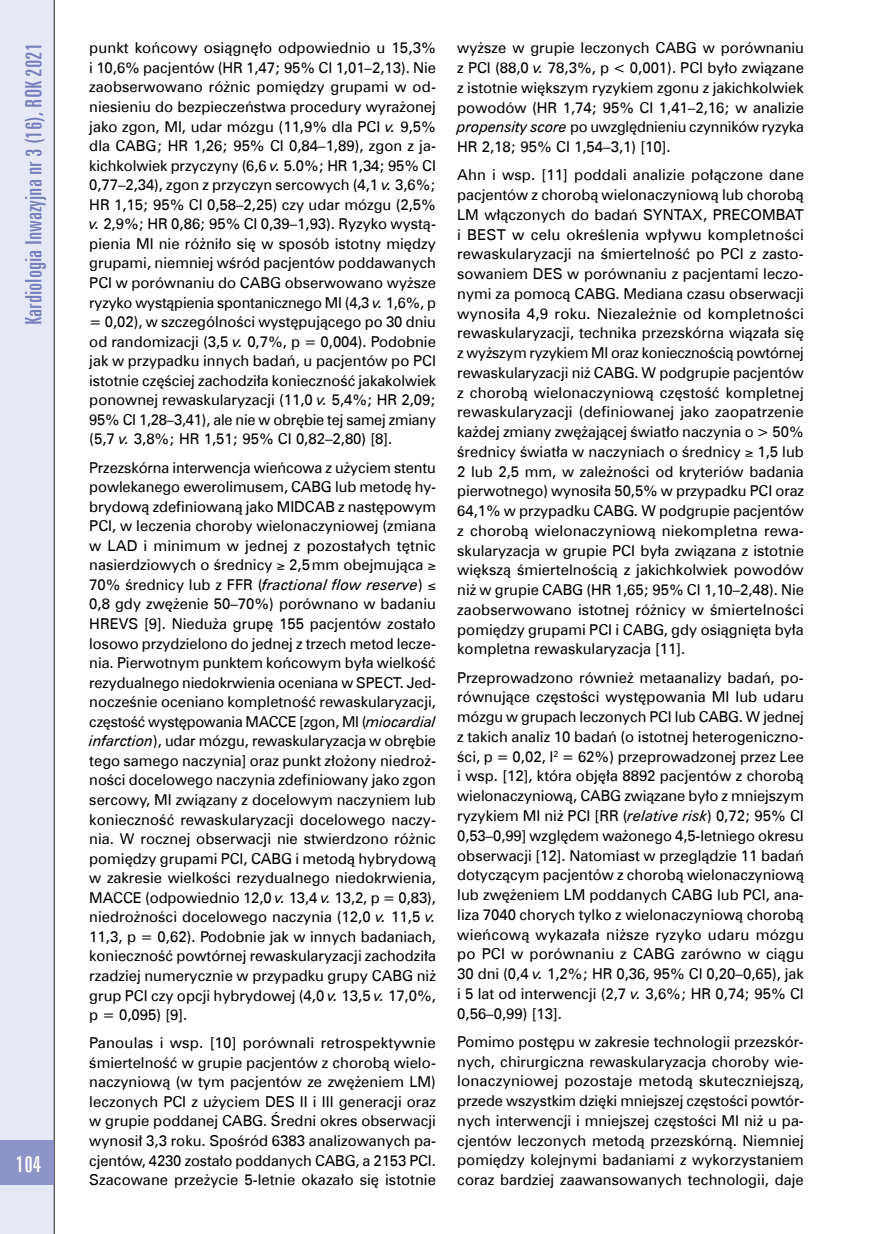
<style>
.page{position:relative;width:872px;height:1234px;background:#fff}
.page>*{position:absolute;margin:0;border:0;box-sizing:border-box;transform-origin:0 0}
.t1{font:22.5px "Zurich X Cn EU";color:#7680bb;scale:1.07 1}
.t2{font:22.5px "Zurich X Cn EU";color:#fff;scale:1.07 1}
.t3{font:15px/19.5px "Zurich EU";color:#000;text-align:justify}
.s1{font-style:italic}
</style>
<div class="page">
<div style="left:0;top:0;width:54px;height:1233px;background:#e7e8f5"></div>
<hr style="left:54px;top:0;width:1px;height:1233px;background:#1d1c18">
<div style="left:0;top:1140px;width:54px;height:44px;background:#8c93c6"></div>
<h1 class="t1" style="left:20px;top:325px;width:265px;rotate:-90deg">Kardiologia Inwazyjna nr 3 (16), ROK 2021</h1>
<h1 class="t2" style="left:16px;top:1150px;width:25px">104</h1>
<p class="t3" style="left:89px;top:38px;width:348px">punkt końcowy osiągnęło odpowiednio u 15,3% i 10,6% pacjentów (HR 1,47; 95% CI 1,01–2,13). Nie zaobserwowano różnic pomiędzy grupami w od&shy;niesieniu do bezpieczeństwa procedury wyrażonej jako zgon, MI, udar mózgu (11,9% dla PCI <span class="s1">v.</span> 9,5% dla CABG; HR 1,26; 95% CI 0,84–1,89), zgon z ja&shy;kichkolwiek przyczyny (6,6 <span class="s1">v.</span> 5.0%; HR 1,34; 95% CI 0,77–2,34), zgon z przyczyn sercowych (4,1 <span class="s1">v.</span> 3,6%; HR 1,15; 95% CI 0,58–2,25) czy udar mózgu (2,5% <span class="s1">v.</span> 2,9%; HR 0,86; 95% CI 0,39–1,93). Ryzyko wystą&shy;pienia MI nie różniło się w sposób istotny między grupami, niemniej wśród pacjentów poddawanych PCI w porównaniu do CABG obserwowano wyższe ryzyko wystąpienia spontanicznego MI (4,3 <span class="s1">v.</span> 1,6%, p = 0,02), w szczególności występującego po 30 dniu od randomizacji (3,5 <span class="s1">v.</span> 0,7%, p = 0,004). Podobnie jak w przypadku innych badań, u pacjentów po PCI istotnie częściej zachodziła konieczność jakakolwiek ponownej rewaskularyzacji (11,0 <span class="s1">v.</span> 5,4%; HR 2,09; 95% CI 1,28–3,41), ale nie w obrębie tej samej zmiany (5,7 <span class="s1">v.</span> 3,8%; HR 1,51; 95% CI 0,82–2,80) [8].</p>
<p class="t3" style="left:89px;top:457px;width:348px">Przezskórna interwencja wieńcowa z użyciem stentu powlekanego ewerolimusem, CABG lub metodę hy&shy;brydową zdefiniowaną jako MIDCAB z następowym PCI, w leczenia choroby wielonaczyniowej (zmiana w LAD i minimum w jednej z pozostałych tętnic nasierdziowych o średnicy ≥ 2,5mm obejmująca ≥ 70% średnicy lub z FFR (<span class="s1">fractional flow reserve</span>) ≤ 0,8 gdy zwężenie 50–70%) porównano w badaniu HREVS [9]. Nieduża grupę 155 pacjentów zostało losowo przydzielono do jednej z trzech metod lecze&shy;nia. Pierwotnym punktem końcowym była wielkość rezydualnego niedokrwienia oceniana w SPECT. Jed&shy;nocześnie oceniano kompletność rewaskularyzacji, częstość występowania MACCE [zgon, MI (<span class="s1">miocardial infarction</span>), udar mózgu, rewaskularyzacja w obrębie tego samego naczynia] oraz punkt złożony niedroż&shy;ności docelowego naczynia zdefiniowany jako zgon sercowy, MI związany z docelowym naczyniem lub konieczność rewaskularyzacji docelowego naczy&shy;nia. W rocznej obserwacji nie stwierdzono różnic pomiędzy grupami PCI, CABG i metodą hybrydową w zakresie wielkości rezydualnego niedokrwienia, MACCE (odpowiednio 12,0 <span class="s1">v.</span> 13,4 <span class="s1">v.</span> 13,2, p = 0,83), niedrożności docelowego naczynia (12,0 <span class="s1">v.</span> 11,5 <span class="s1">v.<br></span>11,3, p = 0,62). Podobnie jak w innych badaniach, konieczność powtórnej rewaskularyzacji zachodziła rzadziej numerycznie w przypadku grupy CABG niż grup PCI czy opcji hybrydowej (4,0 <span class="s1">v.</span> 13,5 <span class="s1">v.</span> 17,0%, p = 0,095) [9].</p>
<p class="t3" style="left:89px;top:1032px;width:348px">Panoulas i wsp. [10] porównali retrospektywnie śmiertelność w grupie pacjentów z chorobą wielo&shy;naczyniową (w tym pacjentów ze zwężeniem LM) leczonych PCI z użyciem DES II i III generacji oraz w grupie poddanej CABG. Średni okres obserwacji wynosił 3,3 roku. Spośród 6383 analizowanych pa&shy;cjentów, 4230 zostało poddanych CABG, a 2153 PCI.<br>Szacowane przeżycie 5-letnie okazało się istotnie</p>
<p class="t3" style="left:457px;top:38px;width:348px">wyższe w grupie leczonych CABG w porównaniu z PCI (88,0 <span class="s1">v.</span> 78,3%, p &lt; 0,001). PCI było związane z istotnie większym ryzykiem zgonu z jakichkolwiek powodów (HR 1,74; 95% CI 1,41–2,16; w analizie <span class="s1">propensity score</span> po uwzględnieniu czynników ryzyka HR 2,18; 95% CI 1,54–3,1) [10].</p>
<p class="t3" style="left:457px;top:165px;width:348px">Ahn i wsp. [11] poddali analizie połączone dane pacjentów z chorobą wielonaczyniową lub chorobą LM włączonych do badań SYNTAX, PRECOMBAT i BEST w celu określenia wpływu kompletności rewaskularyzacji na śmiertelność po PCI z zasto&shy;sowaniem DES w porównaniu z pacjentami leczo&shy;nymi za pomocą CABG. Mediana czasu obserwacji wynosiła 4,9 roku. Niezależnie od kompletności rewaskularyzacji, technika przezskórna wiązała się z wyższym ryzykiem MI oraz koniecznością powtórnej rewaskularyzacji niż CABG. W podgrupie pacjentów z chorobą wielonaczyniową częstość kompletnej rewaskularyzacji (definiowanej jako zaopatrzenie każdej zmiany zwężającej światło naczynia o &gt; 50% średnicy światła w naczyniach o średnicy ≥ 1,5 lub 2 lub 2,5 mm, w zależności od kryteriów badania pierwotnego) wynosiła 50,5% w przypadku PCI oraz 64,1% w przypadku CABG. W podgrupie pacjentów z chorobą wielonaczyniową niekompletna rewa&shy;skularyzacja w grupie PCI była związana z istotnie większą śmiertelnością z jakichkolwiek powodów niż w grupie CABG (HR 1,65; 95% CI 1,10–2,48). Nie zaobserwowano istotnej różnicy w śmiertelności pomiędzy grupami PCI i CABG, gdy osiągnięta była kompletna rewaskularyzacja [11].</p>
<p class="t3" style="left:457px;top:667px;width:348px">Przeprowadzono również metaanalizy badań, po&shy;równujące częstości występowania MI lub udaru mózgu w grupach leczonych PCI lub CABG. W jednej z takich analiz 10 badań (o istotnej heterogeniczno&shy;ści, p = 0,02, I<sup>2</sup> = 62%) przeprowadzonej przez Lee i wsp. [12], która objęła 8892 pacjentów z chorobą wielonaczyniową, CABG związane było z mniejszym ryzykiem MI niż PCI [RR (<span class="s1">relative risk</span>) 0,72; 95% CI 0,53–0,99] względem ważonego 4,5-letniego okresu obserwacji [12]. Natomiast w przeglądzie 11 badań dotyczącym pacjentów z chorobą wielonaczyniową lub zwężeniem LM poddanych CABG lub PCI, ana&shy;liza 7040 chorych tylko z wielonaczyniową chorobą wieńcową wykazała niższe ryzyko udaru mózgu po PCI w porównaniu z CABG zarówno w ciągu 30 dni (0,4 <span class="s1">v.</span> 1,2%; HR 0,36, 95% CI 0,20–0,65), jak i 5 lat od interwencji (2,7 <span class="s1">v.</span> 3,6%; HR 0,74; 95% CI 0,56–0,99) [13].</p>
<p class="t3" style="left:457px;top:1031px;width:348px">Pomimo postępu w zakresie technologii przezskór&shy;nych, chirurgiczna rewaskularyzacja choroby wie&shy;lonaczyniowej pozostaje metodą skuteczniejszą, przede wszystkim dzięki mniejszej częstości powtór&shy;nych interwencji i mniejszej częstości MI niż u pa&shy;cjentów leczonych metodą przezskórną. Niemniej pomiędzy kolejnymi badaniami z wykorzystaniem coraz bardziej zaawansowanych technologii, daje</p>
</div>
